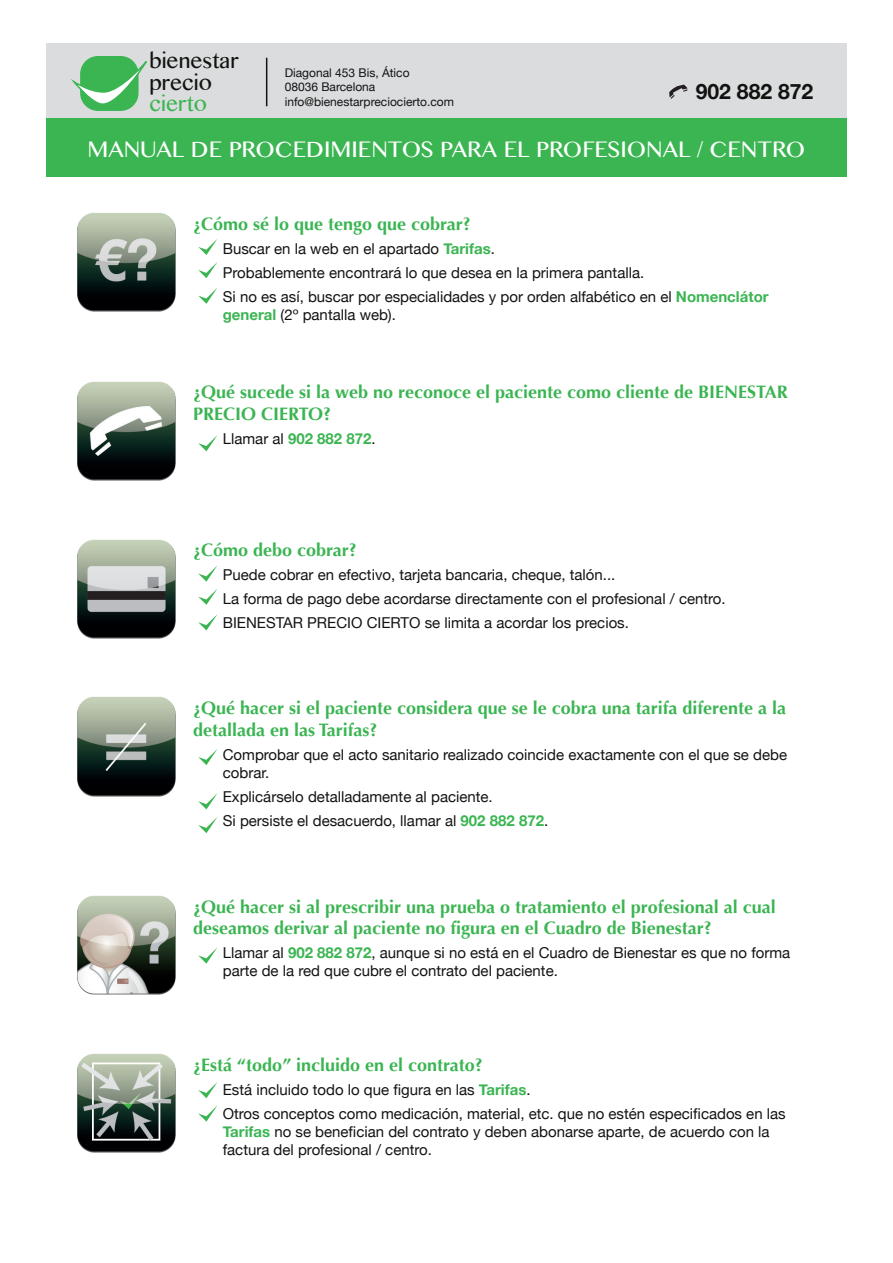
<style>
.page{position:relative;width:893px;height:1263px;background:#fff}
.page>*{position:absolute;margin:0;border:0;box-sizing:border-box;transform-origin:0 0}
.t1{font:22.5px "Oriya MN";color:#fff}
.t2{font:700 21.15px "Helvetica Neue";color:#121311}
.t3{font:20.85px/21.5px "Oriya MN";color:#121311}
.t4{font:20.85px "Oriya MN";color:#3bb552}
.t5{font:700 18px/21.6px "Optima";color:#3bb552}
.t6{font:15px/24px "Helvetica Neue";color:#121312}
.t7{font:12px/14.4px "Helvetica Neue";color:#121312}
.s1{font-weight:700;color:#3bb552}
</style>
<div class="page">
<div style="left:46px;top:118px;width:801px;height:59px;background:#3bb552"></div>
<div style="left:46px;top:43px;width:801px;height:75px;background:#dbdcdd"></div>
<hr style="left:266px;top:58px;width:1px;height:48px;background:#121312">
<svg style="left:198px;top:239px;width:19px;height:16px"></svg>
<svg style="left:198px;top:262px;width:19px;height:16px"></svg>
<svg style="left:198px;top:288px;width:19px;height:16px"></svg>
<img style="left:77px;top:212px;width:99px;height:100px">
<svg style="left:198px;top:566px;width:19px;height:16px"></svg>
<svg style="left:198px;top:589px;width:19px;height:16px"></svg>
<svg style="left:198px;top:614px;width:19px;height:16px"></svg>
<img style="left:77px;top:539px;width:99px;height:100px">
<svg style="left:198px;top:749px;width:19px;height:16px"></svg>
<svg style="left:198px;top:793px;width:19px;height:16px"></svg>
<svg style="left:198px;top:817px;width:19px;height:16px"></svg>
<img style="left:77px;top:696px;width:99px;height:101px">
<svg style="left:198px;top:948px;width:19px;height:16px"></svg>
<img style="left:77px;top:895px;width:99px;height:100px">
<svg style="left:198px;top:1106px;width:19px;height:15px"></svg>
<svg style="left:198px;top:1082px;width:19px;height:16px"></svg>
<img style="left:77px;top:1053px;width:99px;height:100px">
<svg style="left:198px;top:435px;width:19px;height:16px"></svg>
<img style="left:77px;top:381px;width:99px;height:100px">
<div style="left:80px;top:56px;width:59px;height:55px;background:#3bb552;border-radius:18px"></div>
<svg style="left:73px;top:62px;width:74px;height:43px"></svg>
<svg style="left:669px;top:84px;width:18px;height:15px"></svg>
<h3 class="t3" style="left:149px;top:50px;width:91px">bienestar precio</h3>
<h3 class="t4" style="left:149px;top:92px;width:59px">cierto</h3>
<p class="t7" style="left:285px;top:66px;width:171px">Diagonal 453 Bis, Ático<br>08036 Barcelona info@bienestarpreciocierto.com</p>
<h2 class="t2" style="left:696px;top:75px;width:119px">902 882 872</h2>
<h1 class="t1" style="left:87px;top:136px;width:719px">MANUAL DE PROCEDIMIENTOS PARA EL PROFESIONAL / CENTRO</h1>
<p class="t5" style="left:193px;top:213px;width:279px">¿Cómo sé lo que tengo que cobrar?</p>
<p class="t6" style="left:223px;top:237px;width:547px">Buscar en la web en el apartado <span class="s1">Tarifas</span>.<br>Probablemente encontrará lo que desea en la primera pantalla.<br>Si no es así, buscar por especialidades y por orden alfabético en el <span class="s1">Nomenclátor</span></p>
<p class="t6" style="left:223px;top:303px;width:175px"><span class="s1">general</span> (2º pantalla web).</p>
<p class="t5" style="left:193px;top:381px;width:596px">¿Qué sucede si la web no reconoce el paciente como cliente de BIENESTAR<br>PRECIO CIERTO?</p>
<p class="t6" style="left:223px;top:427px;width:154px">Llamar al <span class="s1">902 882 872</span>.</p>
<p class="t5" style="left:193px;top:539px;width:165px">¿Cómo debo cobrar?</p>
<p class="t6" style="left:223px;top:564px;width:504px">Puede cobrar en efectivo, tarjeta bancaria, cheque, talón...<br>La forma de pago debe acordarse directamente con el profesional / centro.<br>BIENESTAR PRECIO CIERTO se limita a acordar los precios.</p>
<p class="t5" style="left:193px;top:697px;width:595px">¿Qué hacer si el paciente considera que se le cobra una tarifa diferente a la detallada en las Tarifas?</p>
<p class="t6" style="left:223px;top:746px;width:566px;line-height:18px">Comprobar que el acto sanitario realizado coincide exactamente con el que se debe cobrar.</p>
<p class="t6" style="left:223px;top:785px;width:327px">Explicárselo detalladamente al paciente.<br>Si persiste el desacuerdo, llamar al <span class="s1">902 882 872</span>.</p>
<p class="t5" style="left:193px;top:896px;width:584px">¿Qué hacer si al prescribir una prueba o tratamiento el profesional al cual deseamos derivar al paciente no figura en el Cuadro de Bienestar?</p>
<p class="t6" style="left:223px;top:945px;width:569px;line-height:18px">Llamar al <span class="s1">902 882 872</span>, aunque si no está en el Cuadro de Bienestar es que no forma parte de la red que cubre el contrato del paciente.</p>
<p class="t5" style="left:193px;top:1054px;width:291px">¿Está “todo” incluido en el contrato?</p>
<p class="t6" style="left:223px;top:1078px;width:564px">Está incluido todo lo que figura en las <span class="s1">Tarifas</span>.<br>Otros conceptos como medicación, material, etc. que no estén especificados en las</p>
<p class="t6" style="left:223px;top:1123px;width:548px;line-height:18px"><span class="s1">Tarifas</span> no se benefician del contrato y deben abonarse aparte, de acuerdo con la factura del profesional / centro.</p>
</div>
